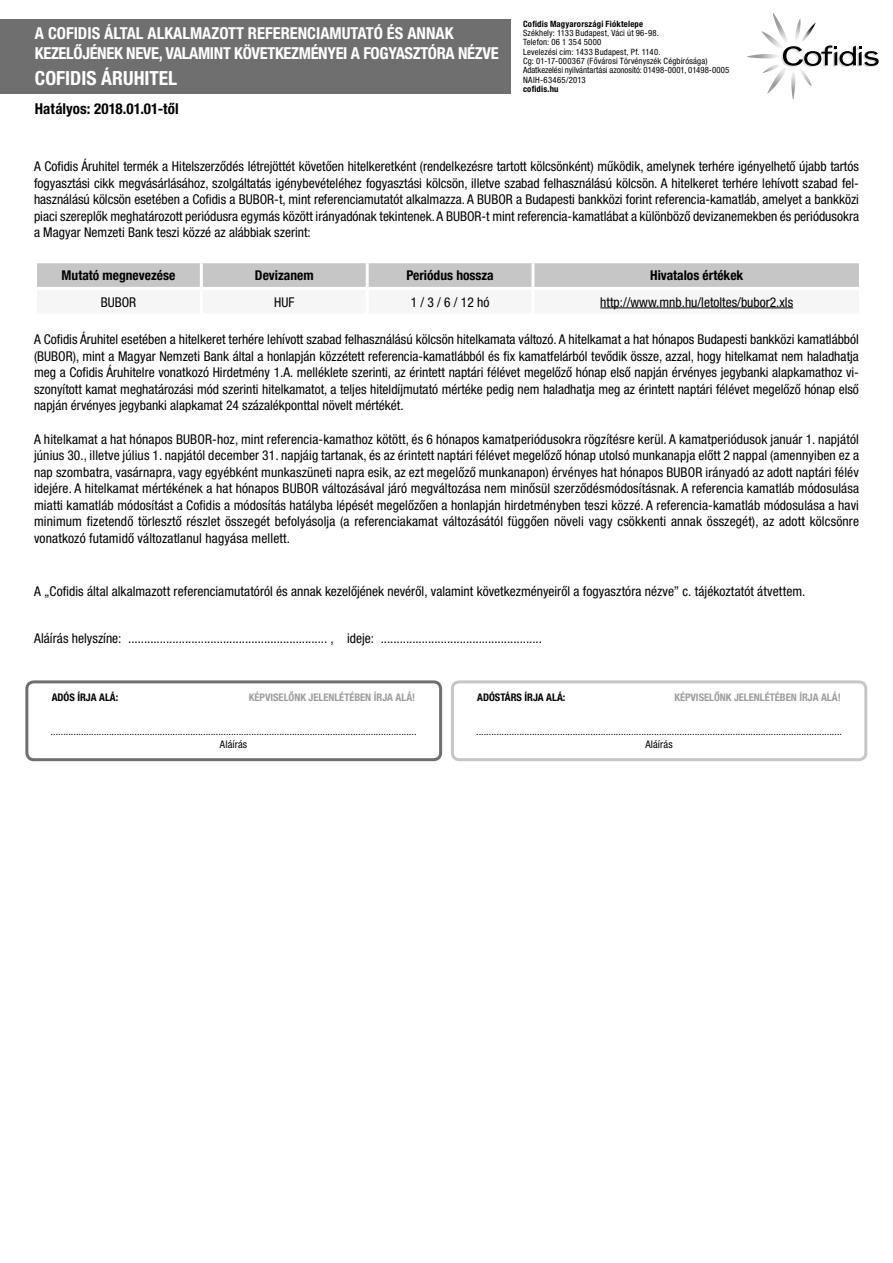
<style>
.page{position:relative;width:893px;height:1263px;background:#fff}
.page>*{position:absolute;margin:0;border:0;box-sizing:border-box;transform-origin:0 0}
.t1{font:700 condensed 19.5px "Helvetica Neue LT Pro";color:#fff}
.t2{font:700 condensed 16.5px/19.8px "Helvetica Neue LT Pro";letter-spacing:-.02em;color:#fff}
.t3{font:700 condensed 15px "Helvetica Neue LT Pro";letter-spacing:.005em;color:#000}
.t4{font:condensed 13.5px/16.5px "Helvetica Neue LT Pro";color:#000;text-align:justify}
.t5{font:700 condensed 13.5px "Helvetica Neue LT Pro";color:#000}
.t6{font:condensed 10.5px/13.5px "Helvetica Neue LT Pro";letter-spacing:.015em;color:#000;text-align:center}
.t7{font:700 condensed 10.5px "Helvetica Neue LT Pro";color:#9d9d9c}
.t8{font:700 condensed 10.5px "Helvetica Neue LT Pro";color:#000}
.t9{font:condensed 8.7px/9.3px "Helvetica Neue LT Pro";letter-spacing:.015em;color:#000}
.t10{font:700 condensed 8.7px "Helvetica Neue LT Pro";letter-spacing:.025em;color:#000}
</style>
<div class="page">
<svg style="left:747px;top:13px;width:132px;height:86px"></svg>
<div style="left:0;top:19px;width:510px;height:74px;background:#706f6f"></div>
<svg style="left:37px;top:263px;width:822px;height:46px"></svg>
<hr style="left:200px;top:263px;width:3px;height:24px;background:#fff">
<hr style="left:366px;top:263px;width:3px;height:24px;background:#fff">
<hr style="left:531px;top:263px;width:3px;height:24px;background:#fff">
<hr style="left:34px;top:287px;width:167px;height:3px;background:#fff">
<hr style="left:201px;top:287px;width:166px;height:3px;background:#fff">
<hr style="left:200px;top:290px;width:3px;height:24px;background:#fff">
<hr style="left:367px;top:287px;width:166px;height:3px;background:#fff">
<hr style="left:366px;top:290px;width:3px;height:24px;background:#fff">
<hr style="left:533px;top:287px;width:329px;height:3px;background:#fff">
<hr style="left:531px;top:290px;width:3px;height:24px;background:#fff">
<hr style="left:600px;top:308px;width:193px;height:1px;background:#000">
<div style="left:25px;top:680px;width:417px;height:81px;border:3px solid #706f6f;border-radius:7px"></div>
<div style="left:451px;top:680px;width:416px;height:81px;border:3px solid #c6c6c6;border-radius:7px"></div>
<p class="t2" style="left:35px;top:23px;width:465px">A COFIDIS ÁLTAL ALKALMAZOTT REFERENCIAMUTATÓ ÉS ANNAK<br>KEZELŐJÉNEK NEVE, VALAMINT KÖVETKEZMÉNYEI A FOGYASZTÓRA NÉZVE</p>
<h1 class="t1" style="left:35px;top:66px;width:144px">COFIDIS ÁRUHITEL</h1>
<p class="t3" style="left:35px;top:100px;width:145px">Hatályos: 2018.01.01-től</p>
<p class="t10" style="left:523px;top:18px;width:122px">Cofidis Magyarországi Fióktelepe</p>
<p class="t9" style="left:523px;top:28px;width:208px">Székhely: 1133 Budapest, Váci út 96-98.<br>Telefon: 06 1 354 5000<br>Levelezési cím: 1433 Budapest, Pf. 1140.<br>Cg: 01-17-000367 (Fővárosi Törvényszék Cégbírósága)<br>Adatkezelési nyilvántartási azonosító: 01498-0001, 01498-0005<br>NAIH-63465/2013</p>
<p class="t10" style="left:523px;top:83px;width:37px">cofidis.hu</p>
<p class="t4" style="left:34px;top:158px;width:826px">A Cofidis Áruhitel termék a Hitelszerződés létrejöttét követően hitelkeretként (rendelkezésre tartott kölcsönként) működik, amelynek terhére igényelhető újabb tartós fogyasztási cikk megvásárlásához, szolgáltatás igénybevételéhez fogyasztási kölcsön, illetve szabad felhasználású kölcsön. A hitelkeret terhére lehívott szabad fel&shy;használású kölcsön esetében a Cofidis a BUBOR-t, mint referenciamutatót alkalmazza. A BUBOR a Budapesti bankközi forint referencia-kamatláb, amelyet a bankközi piaci szereplők meghatározott periódusra egymás között irányadónak tekintenek. A BUBOR-t mint referencia-kamatlábat a különböző devizanemekben és periódusokra a Magyar Nemzeti Bank teszi közzé az alábbiak szerint:</p>
<p class="t5" style="left:62px;top:267px;width:115px">Mutató megnevezése</p>
<p class="t5" style="left:255px;top:267px;width:60px">Devizanem</p>
<p class="t5" style="left:406px;top:267px;width:89px">Periódus hossza</p>
<p class="t5" style="left:650px;top:267px;width:95px">Hivatalos értékek</p>
<p class="t4" style="left:101px;top:293px;width:37px">BUBOR</p>
<p class="t4" style="left:274px;top:293px;width:22px">HUF</p>
<p class="t4" style="left:411px;top:293px;width:80px">1 / 3 / 6 / 12 hó</p>
<p class="t4" style="left:600px;top:293px;width:194px">http://www.mnb.hu/letoltes/bubor2.xls</p>
<p class="t4" style="left:34px;top:331px;width:826px">A Cofidis Áruhitel esetében a hitelkeret terhére lehívott szabad felhasználású kölcsön hitelkamata változó. A hitelkamat a hat hónapos Budapesti bankközi kamatlábból (BUBOR), mint a Magyar Nemzeti Bank által a honlapján közzétett referencia-kamatlábból és fix kamatfelárból tevődik össze, azzal, hogy hitelkamat nem haladhatja meg a Cofidis Áruhitelre vonatkozó Hirdetmény 1.A. melléklete szerinti, az érintett naptári félévet megelőző hónap első napján érvényes jegybanki alapkamathoz vi&shy;szonyított kamat meghatározási mód szerinti hitelkamatot, a teljes hiteldíjmutató mértéke pedig nem haladhatja meg az érintett naptári félévet megelőző hónap első napján érvényes jegybanki alapkamat 24 százalékponttal növelt mértékét.</p>
<p class="t4" style="left:34px;top:430px;width:826px">A hitelkamat a hat hónapos BUBOR-hoz, mint referencia-kamathoz kötött, és 6 hónapos kamatperiódusokra rögzítésre kerül. A kamatperiódusok január 1. napjától június 30., illetve július 1. napjától december 31. napjáig tartanak, és az érintett naptári félévet megelőző hónap utolsó munkanapja előtt 2 nappal (amennyiben ez a nap szombatra, vasárnapra, vagy egyébként munkaszüneti napra esik, az ezt megelőző munkanapon) érvényes hat hónapos BUBOR irányadó az adott naptári félév idejére. A hitelkamat mértékének a hat hónapos BUBOR változásával járó megváltozása nem minősül szerződésmódosításnak. A referencia kamatláb módosulása miatti kamatláb módosítást a Cofidis a módosítás hatályba lépését megelőzően a honlapján hirdetményben teszi közzé. A referencia-kamatláb módosulása a havi minimum fizetendő törlesztő részlet összegét befolyásolja (a referenciakamat változásától függően növeli vagy csökkenti annak összegét), az adott kölcsönre vonatkozó futamidő változatlanul hagyása mellett.</p>
<p class="t4" style="left:34px;top:583px;width:773px">A „Cofidis által alkalmazott referenciamutatóról és annak kezelőjének nevéről, valamint következményeiről a fogyasztóra nézve” c. tájékoztatót átvettem.</p>
<p class="t4" style="left:34px;top:630px;width:509px">Aláírás helyszíne: ............................................................... , ideje: ...................................................</p>
<p class="t8" style="left:52px;top:690px;width:68px">ADÓS ÍRJA ALÁ:</p>
<p class="t7" style="left:249px;top:690px;width:168px">KÉPVISELŐNK JELENLÉTÉBEN ÍRJA ALÁ!</p>
<p class="t6" style="left:51px;top:724px;width:367px">................................................................................................................................................<br>Aláírás</p>
<p class="t8" style="left:477px;top:690px;width:90px">ADÓSTÁRS ÍRJA ALÁ:</p>
<p class="t7" style="left:674px;top:690px;width:168px">KÉPVISELŐNK JELENLÉTÉBEN ÍRJA ALÁ!</p>
<p class="t6" style="left:476px;top:724px;width:367px">................................................................................................................................................<br>Aláírás</p>
</div>
